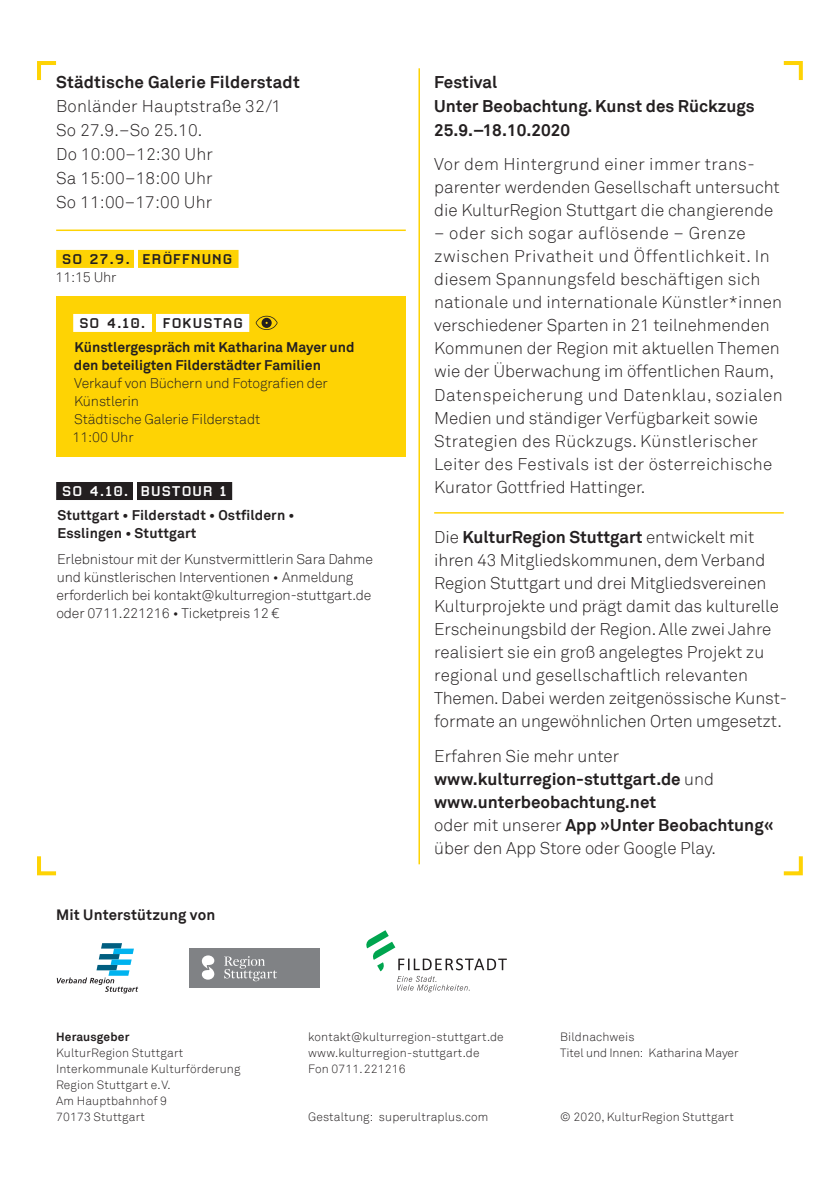
<style>
.page{position:relative;width:840px;height:1191px;background:#fff}
.page>*{position:absolute;margin:0;border:0;box-sizing:border-box;transform-origin:0 0}
.t1{font:17px/23px "Akkurat Std KRS";color:#231f20}
.t2{font:700 17px/23px "Akkurat Std KRS";color:#231f20}
.t3{font:700 17px "Carbon";letter-spacing:.02em;color:#231f20}
.t4{font:700 17px "Carbon";letter-spacing:.02em;color:#fff}
.t5{font:700 15px "Akkurat Std KRS";letter-spacing:.01em;color:#231f20}
.t6{font:14px/18px "Akkurat Std KRS";letter-spacing:-.01em;color:#231f20}
.t7{font:700 14px/18px "Akkurat Std KRS";color:#231f20}
.t8{font:12px/16px "Akkurat Std KRS";letter-spacing:.015em;color:#231f20}
.t9{font:700 12px "Akkurat Std KRS";letter-spacing:.015em;color:#231f20}
.s1{font-weight:700}
.s2{font-weight:400}
</style>
<div class="page">
<svg style="left:57px;top:943px;width:81px;height:50px"></svg>
<div style="left:189px;top:948px;width:130px;height:40px;background:#808285"></div>
<svg style="left:224px;top:956px;width:53px;height:25px"></svg>
<svg style="left:202px;top:955px;width:12px;height:24px"></svg>
<svg style="left:366px;top:930px;width:140px;height:62px"></svg>
<div style="left:56px;top:296px;width:349px;height:160px;background:#fed304"></div>
<hr style="left:56px;top:229px;width:349px;height:2px;background:#fed304">
<div style="left:56px;top:250px;width:182px;height:18px;background:#fed304"></div>
<div style="left:73px;top:314px;width:176px;height:18px;background:#fff"></div>
<div style="left:56px;top:482px;width:176px;height:18px;background:#231f20"></div>
<hr style="left:134px;top:249px;width:3px;height:19px;background:#fff">
<hr style="left:152px;top:313px;width:4px;height:19px;background:#fed304">
<hr style="left:134px;top:481px;width:3px;height:19px;background:#fff">
<svg style="left:255px;top:316px;width:22px;height:14px"></svg>
<svg style="left:37px;top:61px;width:20px;height:19px"></svg>
<svg style="left:783px;top:61px;width:20px;height:19px"></svg>
<svg style="left:37px;top:856px;width:20px;height:20px"></svg>
<svg style="left:783px;top:856px;width:20px;height:20px"></svg>
<hr style="left:434px;top:512px;width:349px;height:1px;background:#fed304">
<hr style="left:418px;top:68px;width:2px;height:796px;background:#fed304">
<p class="t2" style="left:56px;top:70px;width:245px">Städtische Galerie Filderstadt</p>
<p class="t1" style="left:56px;top:94px;width:226px;line-height:24px">Bonländer Hauptstraße 32/1<br>So 27.9.–So 25.10.<br>Do 10:00–12:30 Uhr<br>Sa 15:00–18:00 Uhr<br>So 11:00–17:00 Uhr</p>
<p class="t3" style="left:62px;top:250px;width:172px">SO 27.9. ERÖFFNUNG</p>
<p class="t6" style="left:55px;top:268px;width:63px">11:15 Uhr</p>
<p class="t3" style="left:79px;top:314px;width:166px">SO 4.10. FOKUSTAG</p>
<p class="t7" style="left:74px;top:338px;width:282px">Künstlergespräch mit Katharina Mayer und den beteiligten Filderstädter Familien</p>
<p class="t6" style="left:72px;top:374px;width:256px">Verkauf von Büchern und Fotografien der<br>Künstlerin<br>Städtische Galerie Filderstadt<br>11:00 Uhr</p>
<p class="t4" style="left:62px;top:482px;width:166px">SO 4.10. BUSTOUR 1</p>
<p class="t7" style="left:57px;top:506px;width:238px">Stuttgart • Filderstadt • Ostfildern •<br>Esslingen • Stuttgart</p>
<p class="t6" style="left:56px;top:550px;width:318px">Erlebnistour mit der Kunstvermittlerin Sara Dahme und künstlerischen Interventionen • Anmeldung erforderlich bei kontakt@kulturregion-stuttgart.de oder 0711.221216 • Ticketpreis 12 €</p>
<p class="t5" style="left:56px;top:905px;width:161px">Mit Unterstützung von</p>
<p class="t2" style="left:434px;top:70px;width:322px;line-height:24px">Festival<br>Unter Beobachtung. Kunst des Rückzugs<br>25.9.–18.10.2020</p>
<p class="t1" style="left:434px;top:153px;width:347px">Vor dem Hintergrund einer immer trans&shy;parenter werdenden Gesellschaft untersucht die KulturRegion Stuttgart die changierende</p>
<p class="t1" style="left:434px;top:222px;width:350px">– oder sich sogar auflösende – Grenze zwischen Privatheit und Öffentlichkeit. In diesem Spannungsfeld beschäftigen sich nationale und internationale Künstler*innen verschiedener Sparten in 21 teilnehmenden Kommunen der Region mit aktuellen Themen wie der Überwachung im öffentlichen Raum, Datenspeicherung und Datenklau, sozialen Medien und ständiger Verfügbarkeit sowie Strategien des Rückzugs. Künstlerischer Leiter des Festivals ist der österreichische Kurator Gottfried Hattinger.</p>
<p class="t1" style="left:434px;top:526px;width:354px">Die <span class="s1">KulturRegion Stuttgart</span> entwickelt mit ihren 43 Mitgliedskommunen, dem Verband Region Stuttgart und drei Mitgliedsvereinen Kulturprojekte und prägt damit das kulturelle Erscheinungsbild der Region. Alle zwei Jahre realisiert sie ein groß angelegtes Projekt zu regional und gesellschaftlich relevanten Themen. Dabei werden zeitgenössische Kunst&shy;formate an ungewöhnlichen Orten umgesetzt.</p>
<p class="t2" style="left:434px;top:744px;width:341px"><span class="s2">Erfahren Sie mehr unter </span>www.kulturregion-stuttgart.de <span class="s2">und </span>www.unterbeobachtung.net<br><span class="s2">oder mit unserer</span> App »Unter Beobachtung« <span class="s2">über den App Store oder Google Play.</span></p>
<p class="t9" style="left:56px;top:1029px;width:75px">Herausgeber</p>
<p class="t8" style="left:56px;top:1045px;width:186px">KulturRegion Stuttgart<br>Interkommunale Kulturförderung<br>Region Stuttgart e.V.<br>Am Hauptbahnhof 9<br>70173 Stuttgart</p>
<p class="t8" style="left:308px;top:1029px;width:197px">kontakt@kulturregion-stuttgart.de www.kulturregion-stuttgart.de<br>Fon 0711.221216</p>
<p class="t8" style="left:308px;top:1109px;width:181px">Gestaltung: superultraplus.com</p>
<p class="t8" style="left:560px;top:1029px;width:180px">Bildnachweis<br>Titel und Innen: Katharina Mayer</p>
<p class="t8" style="left:560px;top:1109px;width:175px">© 2020, KulturRegion Stuttgart</p>
</div>
